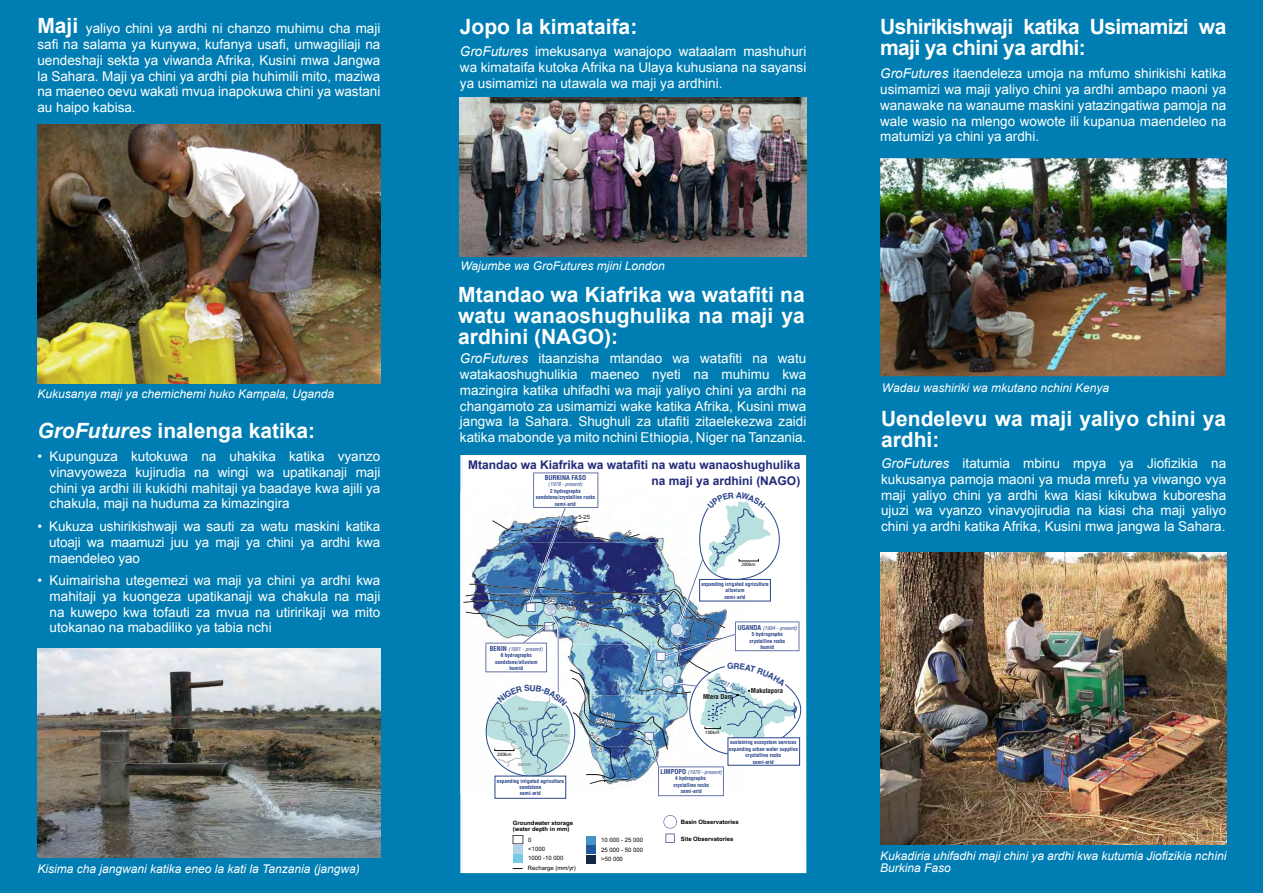
<style>
.page{position:relative;width:1263px;height:893px;background:#007eb3}
.page>*{position:absolute;margin:0;border:0;box-sizing:border-box;transform-origin:0 0}
.t1{font:700 21px/21px "Arial";color:#fff;text-align:justify}
.t2{font:700 21px/21px "Arial";letter-spacing:-.03em;color:#fff}
.t3{font:13.5px/15.8px "Arial";color:#fff;text-align:justify}
.t4{font:italic 12px/12px "Arial";color:#fff}
.t5{font:700 12px/15.8px "Arial";color:#222a78;text-align:right}
.t6{font:700 condensed 6.6px "Helvetica";color:#121212}
.t7{font:700 condensed 6.6px "Helvetica";color:#29448a}
.t8{font:700 6px/6.6px "Arial";color:#000}
.t9{font:6px/9.4px "Arial";color:#000}
.t10{font:5.85px/7.4px "Arial";color:#121212;text-align:right}
.t11{font:700 condensed 5.25px/6.4px "Helvetica";color:#29448a;text-align:center}
.t12{font:italic condensed 5.25px "Helvetica";color:#29448a}
.t13{font:4.95px "Myriad Pro";color:#000}
.t14{font:italic 4.2px "Arial";color:#757776}
.s1{font-weight:700;font-size:21px}
.s2{font-style:italic}
.s3{font-size:6.6px}
.s4{font-weight:400;font-style:italic}
</style>
<div class="page">
<img style="left:880px;top:553px;width:346px;height:292px">
<img style="left:460px;top:98px;width:347px;height:158px">
<img style="left:37px;top:125px;width:343px;height:259px">
<img style="left:880px;top:158px;width:347px;height:218px">
<div style="left:460px;top:455px;width:346px;height:418px;background:#fff"></div>
<img style="left:460px;top:695px;width:152px;height:98px">
<svg style="left:658px;top:793px;width:66px;height:3px"></svg>
<img style="left:658px;top:784px;width:66px;height:9px">
<div style="left:495px;top:776px;width:71px;height:23px;background:#fff;border:1px solid #29448a"></div>
<div style="left:513px;top:835px;width:10px;height:9px;border:1px solid #4a4c4b"></div>
<div style="left:513px;top:845px;width:10px;height:8px;background:#b1d5e7"></div>
<div style="left:513px;top:854px;width:10px;height:9px;background:#74cae8"></div>
<div style="left:586px;top:836px;width:10px;height:9px;background:#4594c5"></div>
<div style="left:586px;top:846px;width:10px;height:8px;background:#215899"></div>
<div style="left:586px;top:855px;width:10px;height:8px;background:#132747"></div>
<svg style="left:663px;top:815px;width:14px;height:28px"></svg>
<img style="left:37px;top:648px;width:343px;height:209px">
<img style="left:463px;top:472px;width:336px;height:312px">
<p class="t3" style="left:37px;top:21px;width:344px"><span class="s1">Maji</span> yaliyo chini ya ardhi ni chanzo muhimu cha maji safi na salama ya kunywa, kufanya usafi, umwagiliaji na uendeshaji sekta ya viwanda Afrika, Kusini mwa Jangwa la Sahara. Maji ya chini ya ardhi pia huhimili mito, maziwa na maeneo oevu wakati mvua inapokuwa chini ya wastani au haipo kabisa.</p>
<p class="t4" style="left:37px;top:388px;width:298px">Kukusanya maji ya chemichemi huko Kampala, Uganda</p>
<h1 class="t1" style="left:37px;top:421px;width:279px"><span class="s2">GroFutures</span> inalenga katika:</h1>
<p class="t3" style="left:50px;top:448px;width:332px;text-indent:-12px">• Kupunguza kutokuwa na uhakika katika vyanzo vinavyoweza kujirudia na wingi wa upatikanaji maji chini ya ardhi ili kukidhi mahitaji ya baadaye kwa ajili ya chakula, maji na huduma za kimazingira</p>
<p class="t3" style="left:49px;top:519px;width:333px;text-indent:-12px">• Kukuza ushirikishwaji wa sauti za watu maskini katika utoaji wa maamuzi juu ya maji ya chini ya ardhi kwa maendeleo yao</p>
<p class="t3" style="left:50px;top:572px;width:332px;text-indent:-12px">• Kuimairisha utegemezi wa maji ya chini ya ardhi kwa mahitaji ya kuongeza upatikanaji wa chakula na maji na kuwepo kwa tofauti za mvua na utiririkaji wa mito utokanao na mabadiliko ya tabia nchi</p>
<p class="t4" style="left:37px;top:863px;width:324px">Kisima cha jangwani katika eneo la kati la Tanzania (jangwa)</p>
<h1 class="t1" style="left:460px;top:17px;width:179px">Jopo la kimataifa:</h1>
<p class="t3" style="left:460px;top:44px;width:348px"><span class="s2">GroFutures</span> imekusanya wanajopo wataalam mashuhuri wa kimataifa kutoka Afrika na Ulaya kuhusiana na sayansi ya usimamizi na utawala wa maji ya ardhini.</p>
<p class="t4" style="left:460px;top:260px;width:206px">Wajumbe wa GroFutures mjini London</p>
<h1 class="t1" style="left:458px;top:284px;width:348px">Mtandao wa Kiafrika wa watafiti na watu wanaoshughulika na maji ya ardhini (NAGO):</h1>
<p class="t3" style="left:460px;top:351px;width:348px"><span class="s2">GroFutures</span> itaanzisha mtandao wa watafiti na watu watakaoshughulikia maeneo nyeti na muhimu kwa mazingira katika uhifadhi wa maji yaliyo chini ya ardhi na changamoto za usimamizi wake katika Afrika, Kusini mwa jangwa la Sahara. Shughuli za utafiti zitaelekezwa zaidi katika mabonde ya mito nchini Ethiopia, Niger na Tanzania.</p>
<p class="t5" style="left:468px;top:457px;width:334px">Mtandao wa Kiafrika wa watafiti na watu wanaoshughulika na maji ya ardhini (NAGO)</p>
<p class="t7" style="left:545px;top:474px;width:43px">BURKINA FASO</p>
<p class="t12" style="left:548px;top:481px;width:36px">(1978 - present)</p>
<p class="t11" style="left:536px;top:488px;width:61px">2 hydrographs sandstone/crystalline rocks semi-arid</p>
<p class="t10" style="left:578px;top:513px;width:13px">5-25</p>
<p class="t10" style="left:523px;top:588px;width:8px">&lt;5</p>
<p class="t10" style="left:545px;top:597px;width:13px">5-25</p>
<p class="t10" style="left:558px;top:603px;width:20px;rotate:9deg">25-100</p>
<p class="t13" style="left:741px;top:561px;width:16px">200km</p>
<p class="t11" style="left:701px;top:581px;width:69px">expanding irrigated agriculture alluvium<br>semi-arid</p>
<p class="t10" style="left:577px;top:620px;width:15px;rotate:12deg">&gt;100</p>
<p class="t11" style="left:738px;top:625px;width:61px"><span class="s3">UGANDA</span> <span class="s4">(1994 - present)<br></span>5 hydrographs<br>crystalline rocks</p>
<p class="t7" style="left:490px;top:644px;width:18px">BENIN</p>
<p class="t11" style="left:761px;top:644px;width:15px">humid</p>
<p class="t12" style="left:509px;top:646px;width:36px">(1991 - present)</p>
<p class="t11" style="left:495px;top:652px;width:44px">6 hydrographs sandstone/alluvium humid</p>
<p class="t6" style="left:703px;top:693px;width:32px">Mtera Dam</p>
<p class="t6" style="left:751px;top:687px;width:34px">Makutapora</p>
<p class="t14" style="left:518px;top:706px;width:11px">MALI</p>
<p class="t10" style="left:598px;top:709px;width:20px;rotate:12deg">&gt;100<br>25-100</p>
<p class="t14" style="left:554px;top:732px;width:15px">NIGER</p>
<p class="t13" style="left:497px;top:751px;width:16px">200km</p>
<p class="t11" style="left:497px;top:777px;width:69px">expanding irrigated agriculture sandstone<br>semi-arid</p>
<p class="t14" style="left:518px;top:762px;width:14px">BENIN</p>
<p class="t10" style="left:594px;top:730px;width:13px;rotate:46deg">5-25</p>
<p class="t13" style="left:705px;top:729px;width:16px">100km</p>
<p class="t11" style="left:729px;top:739px;width:71px">sustaining ecosystem services expanding urban water supplies crystalline rocks<br>semi-arid</p>
<p class="t11" style="left:660px;top:769px;width:63px"><span class="s3">LIMPOPO</span> <span class="s4">(1970 - present)<br></span>4 hydrographs<br>crystalline rocks<br>semi-arid</p>
<p class="t8" style="left:513px;top:819px;width:62px">Groundwater storage (water depth in mm)</p>
<p class="t9" style="left:528px;top:835px;width:18px">0 &lt;1000</p>
<p class="t9" style="left:528px;top:853px;width:37px">1000 -10 000</p>
<p class="t9" style="left:601px;top:835px;width:43px">10 000 - 25 000</p>
<p class="t9" style="left:601px;top:845px;width:43px">25 000 - 50 000 &gt;50 000</p>
<p class="t8" style="left:681px;top:819px;width:60px">Basin Observatories</p>
<p class="t8" style="left:681px;top:835px;width:54px">Site Observatories</p>
<p class="t9" style="left:528px;top:863px;width:50px">Recharge (mm/yr)</p>
<h1 class="t2" style="left:880px;top:17px;width:348px">Ushirikishwaji katika Usimamizi wa maji ya chini ya ardhi:</h1>
<p class="t3" style="left:880px;top:66px;width:348px"><span class="s2">GroFutures</span> itaendeleza umoja na mfumo shirikishi katika usimamizi wa maji yaliyo chini ya ardhi ambapo maoni ya wanawake na wanaume maskini yatazingatiwa pamoja na wale wasio na mlengo wowote ili kupanua maendeleo na matumizi ya chini ya ardhi.</p>
<p class="t4" style="left:882px;top:382px;width:229px">Wadau washiriki wa mkutano nchini Kenya</p>
<h1 class="t1" style="left:881px;top:408px;width:347px">Uendelevu wa maji yaliyo chini ya ardhi:</h1>
<p class="t3" style="left:881px;top:456px;width:347px"><span class="s2">GroFutures</span> itatumia mbinu mpya ya Jiofizikia na kukusanya pamoja maoni ya muda mrefu ya viwango vya maji yaliyo chini ya ardhi kwa kiasi kikubwa kuboresha ujuzi wa vyanzo vinavyojirudia na kiasi cha maji yaliyo chini ya ardhi katika Afrika, Kusini mwa jangwa la Sahara.</p>
<p class="t4" style="left:880px;top:850px;width:348px">Kukadiria uhifadhi maji chini ya ardhi kwa kutumia Jiofizikia nchini<br>Burkina Faso</p>
</div>
